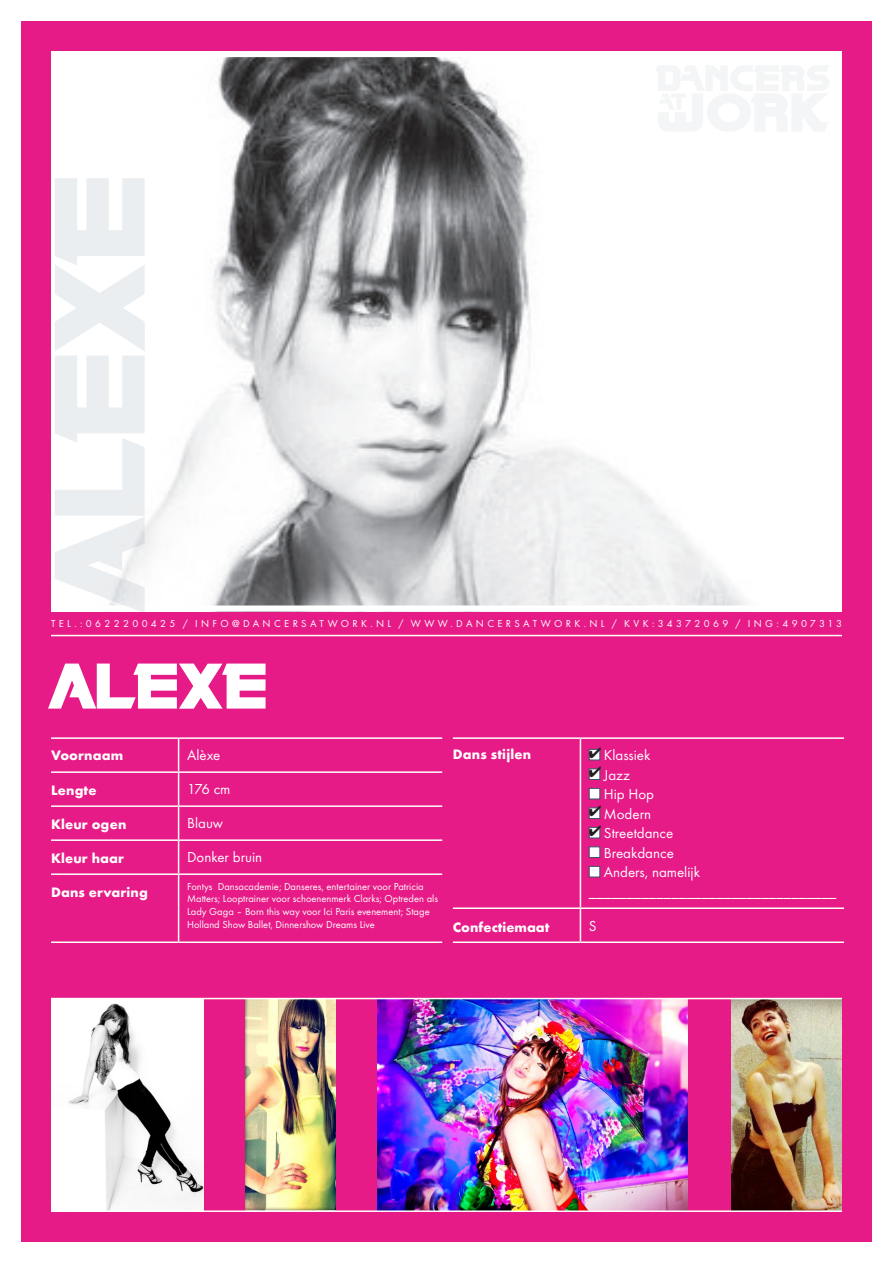
<style>
.page{position:relative;width:893px;height:1263px;background:#fff}
.page>*{position:absolute;margin:0;border:0;box-sizing:border-box;transform-origin:0 0}
.t1{font:75px "Blade";color:#fff}
._01_Info_danser{font:15px "Futura T";color:#fff}
.t2{font:700 14.25px "Futura T";letter-spacing:.01em;color:#fff}
._01_Info_danser-2{font:10.5px/12.6px "Futura T";color:#fff}
._01_Info_danser-3{font:10.5px "Futura T";letter-spacing:.32em;color:#fff}
</style>
<div class="page">
<div style="left:21px;top:21px;width:851px;height:1221px;background:#e71b87"></div>
<hr style="left:51px;top:737px;width:128px;height:2px;background:#fff">
<hr style="left:179px;top:737px;width:263px;height:2px;background:#fff">
<hr style="left:178px;top:739px;width:1px;height:32px;background:#fff">
<hr style="left:51px;top:771px;width:128px;height:2px;background:#fff">
<hr style="left:179px;top:771px;width:263px;height:2px;background:#fff">
<hr style="left:178px;top:773px;width:1px;height:32px;background:#fff">
<hr style="left:51px;top:805px;width:128px;height:2px;background:#fff">
<hr style="left:179px;top:805px;width:263px;height:2px;background:#fff">
<hr style="left:178px;top:807px;width:1px;height:32px;background:#fff">
<hr style="left:51px;top:839px;width:128px;height:2px;background:#fff">
<hr style="left:179px;top:839px;width:263px;height:2px;background:#fff">
<hr style="left:178px;top:841px;width:1px;height:32px;background:#fff">
<hr style="left:51px;top:873px;width:128px;height:2px;background:#fff">
<hr style="left:179px;top:873px;width:263px;height:2px;background:#fff">
<hr style="left:178px;top:875px;width:1px;height:33px;background:#fff">
<hr style="left:178px;top:908px;width:1px;height:33px;background:#fff">
<hr style="left:51px;top:941px;width:128px;height:2px;background:#fff">
<hr style="left:179px;top:941px;width:263px;height:2px;background:#fff">
<hr style="left:453px;top:737px;width:127px;height:2px;background:#fff">
<hr style="left:580px;top:737px;width:264px;height:2px;background:#fff">
<hr style="left:580px;top:739px;width:1px;height:168px;background:#fff">
<hr style="left:453px;top:907px;width:127px;height:2px;background:#fff">
<hr style="left:580px;top:907px;width:264px;height:2px;background:#fff">
<hr style="left:580px;top:909px;width:1px;height:32px;background:#fff">
<hr style="left:453px;top:941px;width:127px;height:2px;background:#fff">
<hr style="left:580px;top:941px;width:264px;height:2px;background:#fff">
<svg style="left:589px;top:758px;width:11px;height:2px"></svg>
<svg style="left:589px;top:778px;width:11px;height:2px"></svg>
<div style="left:589px;top:788px;width:11px;height:11px;background:#fff;border:1px solid #3d556c"></div>
<svg style="left:589px;top:817px;width:11px;height:2px"></svg>
<svg style="left:589px;top:836px;width:11px;height:2px"></svg>
<div style="left:589px;top:847px;width:11px;height:11px;background:#fff;border:1px solid #3d556c"></div>
<div style="left:589px;top:866px;width:11px;height:11px;background:#fff;border:1px solid #3d556c"></div>
<img style="left:58px;top:58px;width:777px;height:547px">
<div style="left:51px;top:51px;width:791px;height:561px;border:6px solid #fff"></div>
<img style="left:51px;top:999px;width:153px;height:211px">
<img style="left:731px;top:999px;width:111px;height:211px">
<img style="left:377px;top:999px;width:310px;height:211px">
<img style="left:246px;top:999px;width:90px;height:211px">
<hr style="left:51px;top:998px;width:791px;height:1px;background:#fff">
<hr style="left:51px;top:1210px;width:791px;height:2px;background:#fff">
<hr style="left:51px;top:635px;width:791px;height:1px;background:#fff">
<svg style="left:655px;top:65px;width:174px;height:67px;background:#f8f8f9"></svg>
<svg style="left:589px;top:748px;width:12px;height:10px"></svg>
<svg style="left:589px;top:768px;width:12px;height:10px"></svg>
<svg style="left:589px;top:807px;width:12px;height:10px"></svg>
<svg style="left:589px;top:826px;width:12px;height:10px"></svg>
<p class="_01_Info_danser-3" style="left:51px;top:618px;width:792px">TEL.:0622200425 / INFO@DANCERSATWORK.NL / WWW.DANCERSATWORK.NL / KVK:34372069 / ING:4907313</p>
<p class="t1" style="left:51px;top:648px;width:220px">ALEXE</p>
<p class="t2" style="left:51px;top:747px;width:74px">Voornaam</p>
<p class="t2" style="left:51px;top:781px;width:47px">Lengte</p>
<p class="t2" style="left:51px;top:815px;width:77px">Kleur ogen</p>
<p class="t2" style="left:51px;top:849px;width:74px">Kleur haar</p>
<p class="t2" style="left:51px;top:884px;width:98px">Dans ervaring</p>
<p class="_01_Info_danser" style="left:187px;top:746px;width:35px">Alèxe</p>
<p class="_01_Info_danser" style="left:187px;top:780px;width:45px">176 cm</p>
<p class="_01_Info_danser" style="left:187px;top:814px;width:38px">Blauw</p>
<p class="_01_Info_danser" style="left:187px;top:848px;width:77px">Donker bruin</p>
<p class="_01_Info_danser-2" style="left:187px;top:880px;width:252px">Fontys Dansacademie; Danseres, entertainer voor Patricia Matters; Looptrainer voor schoenenmerk Clarks; Optreden als Lady Gaga – Born this way voor Ici Paris evenement; Stage Holland Show Ballet, Dinnershow Dreams Live</p>
<p class="t2" style="left:453px;top:746px;width:80px">Dans stijlen</p>
<p class="_01_Info_danser" style="left:604px;top:746px;width:48px">Klassiek</p>
<p class="_01_Info_danser" style="left:604px;top:766px;width:28px">Jazz</p>
<p class="_01_Info_danser" style="left:604px;top:785px;width:52px">Hip Hop</p>
<p class="_01_Info_danser" style="left:604px;top:805px;width:49px">Modern</p>
<p class="_01_Info_danser" style="left:604px;top:824px;width:71px">Streetdance</p>
<p class="_01_Info_danser" style="left:604px;top:844px;width:72px">Breakdance</p>
<p class="_01_Info_danser" style="left:604px;top:863px;width:98px">Anders, namelijk</p>
<p class="_01_Info_danser" style="left:589px;top:883px;width:249px">_________________________________</p>
<p class="t2" style="left:453px;top:919px;width:98px">Confectiemaat</p>
<p class="_01_Info_danser" style="left:589px;top:917px;width:9px">S</p>
</div>
